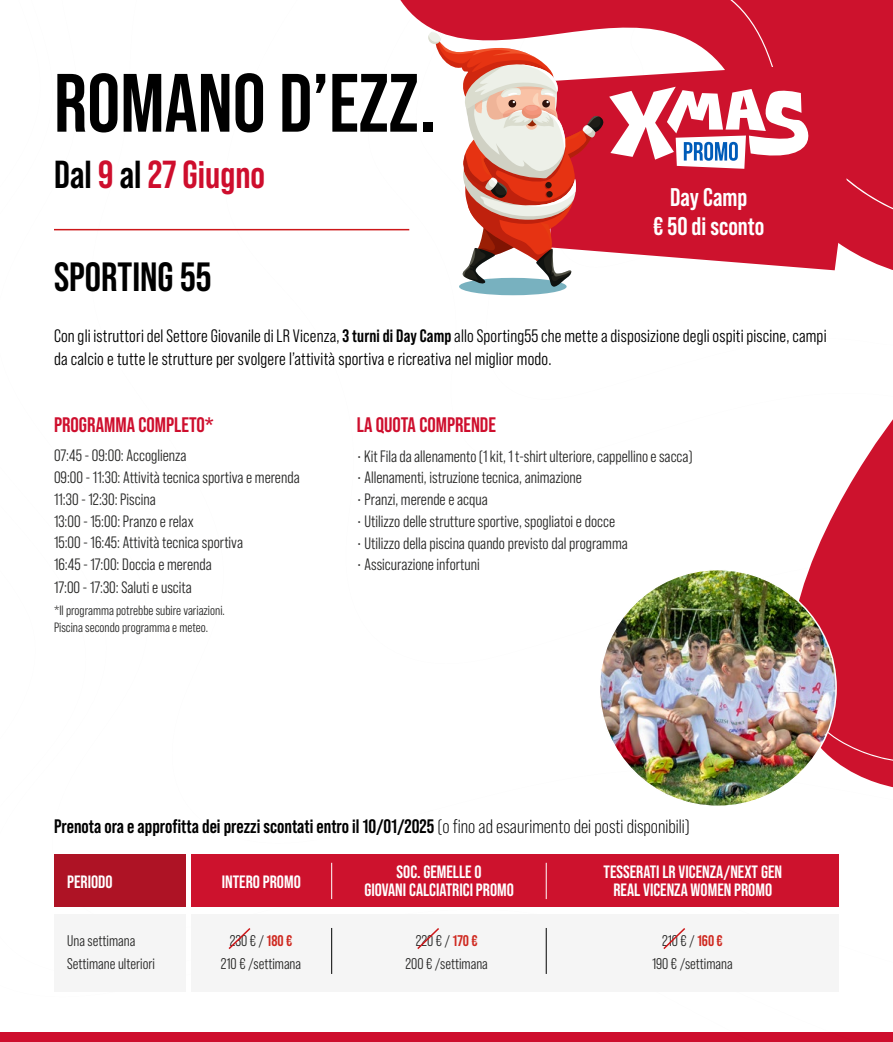
<style>
.page{position:relative;width:893px;height:1042px;background:#fff}
.page>*{position:absolute;margin:0;border:0;box-sizing:border-box;transform-origin:0 0}
.t1{font:700 82.5px "Bebas Neue Pro";color:#000}
.t2{font:700 40.8px "Bebas Neue Pro";color:#000}
.t3{font:700 39px "Bebas Neue Pro";color:#ce0e2d}
.t4{font:700 25.5px/28.5px "Bebas Neue Pro";color:#fff;text-align:center}
.t5{font:700 21px "Bebas Neue Pro";color:#ce0e2d}
.t6{font:700 19.5px "Bebas Neue Pro";color:#000}
.t7{font:18px/22.5px "Bebas Neue Pro Middle";letter-spacing:.01em;color:#000}
.t8{font:700 17.85px/18px "Bebas Neue Pro";color:#fff;text-align:center}
.t9{font:16.5px/21.9px "Bebas Neue Pro Middle";color:#282827}
.t10{font:15.45px/23.2px "Bebas Neue Pro Middle";color:#282827;text-align:center}
.t11{font:13.5px/16.5px "Bebas Neue Pro Middle";color:#282827}
.s1{color:#000}
.s2{font-family:"Bebas Neue Pro";font-weight:700}
.s3{font-weight:400}
.s4{font-family:"Bebas Neue Pro";font-weight:700;color:#cf2920}
</style>
<div class="page">
<svg style="left:91px;top:854px;width:802px;height:188px"></svg>
<svg style="left:0;top:1032px;width:91px;height:10px"></svg>
<svg style="left:835px;top:761px;width:58px;height:27px;fill:#cd122d"></svg>
<svg style="left:799px;top:419px;width:94px;height:342px;fill:#cd122d"></svg>
<div style="left:191px;top:854px;width:648px;height:53px;background:#cd122d"></div>
<div style="left:54px;top:854px;width:131px;height:53px;background:#ae1325"></div>
<div style="left:54px;top:914px;width:131px;height:78px;background:#f5f5f5"></div>
<div style="left:191px;top:914px;width:648px;height:78px;background:#f5f5f5"></div>
<hr style="left:331px;top:863px;width:1px;height:36px;background:#fff">
<hr style="left:546px;top:863px;width:1px;height:36px;background:#fff">
<hr style="left:331px;top:928px;width:1px;height:46px;background:#000">
<hr style="left:546px;top:928px;width:1px;height:46px;background:#000">
<svg style="left:382px;top:0;width:511px;height:271px"></svg>
<svg style="left:420px;top:0;width:473px;height:229px;background:#d4364d"></svg>
<svg style="left:228px;top:928px;width:23px;height:21px"></svg>
<svg style="left:417px;top:928px;width:22px;height:21px"></svg>
<svg style="left:663px;top:928px;width:22px;height:21px"></svg>
<svg style="left:827px;top:61px;width:35px;height:209px;background:#d0233c"></svg>
<div style="left:459px;top:278px;width:108px;height:17px;background:#78b1bf;border-radius:50%"></div>
<svg style="left:428px;top:0;width:399px;height:287px"></svg>
<img style="left:599px;top:570px;width:237px;height:236px;border-radius:118px">
<hr style="left:54px;top:229px;width:355px;height:1px;background:#cd1719">
<h1 class="t1" style="left:54px;top:56px;width:383px">ROMANO D’EZZ.</h1>
<h3 class="t3" style="left:54px;top:152px;width:213px"><span class="s1">Dal</span> 9 <span class="s1">al</span> 27 Giugno</h3>
<h2 class="t2" style="left:54px;top:253px;width:159px">SPORTING 55</h2>
<h3 class="t4" style="left:653px;top:183px;width:112px">Day Camp<br>€ 50 di sconto</h3>
<p class="t7" style="left:54px;top:325px;width:774px">Con gli istruttori del Settore Giovanile di LR Vicenza, <span class="s2">3 turni di Day Camp</span> allo Sporting55 che mette a disposizione degli ospiti piscine, campi da calcio e tutte le strutture per svolgere l’attività sportiva e ricreativa nel miglior modo.</p>
<p class="t5" style="left:54px;top:413px;width:161px">PROGRAMMA COMPLETO*</p>
<p class="t9" style="left:54px;top:444px;width:247px">07:45 - 09:00: Accoglienza<br>09:00 - 11:30: Attività tecnica sportiva e merenda<br>11:30 - 12:30: Piscina<br>13:00 - 15:00: Pranzo e relax<br>15:00 - 16:45: Attività tecnica sportiva<br>16:45 - 17:00: Doccia e merenda<br>17:00 - 17:30: Saluti e uscita</p>
<p class="t11" style="left:54px;top:602px;width:172px">*Il programma potrebbe subire variazioni.<br>Piscina secondo programma e meteo.</p>
<p class="t5" style="left:357px;top:412px;width:141px">LA QUOTA COMPRENDE</p>
<p class="t9" style="left:357px;top:445px;width:337px">• Kit Fila da allenamento (1 kit, 1 t-shirt ulteriore, cappellino e sacca)</p>
<p class="t9" style="left:357px;top:467px;width:227px">• Allenamenti, istruzione tecnica, animazione</p>
<p class="t9" style="left:357px;top:488px;width:132px">• Pranzi, merende e acqua</p>
<p class="t9" style="left:357px;top:510px;width:260px">• Utilizzo delle strutture sportive, spogliatoi e docce</p>
<p class="t9" style="left:357px;top:532px;width:272px">• Utilizzo della piscina quando previsto dal programma</p>
<p class="t9" style="left:357px;top:554px;width:124px">• Assicurazione infortuni</p>
<p class="t6" style="left:54px;top:814px;width:637px">Prenota ora e approfitta dei prezzi scontati entro il 10/01/2025 <span class="s3">(o fino ad esaurimento dei posti disponibili)</span></p>
<p class="t8" style="left:67px;top:873px;width:47px">PERIODO</p>
<p class="t8" style="left:222px;top:873px;width:81px">INTERO PROMO</p>
<p class="t8" style="left:364px;top:863px;width:151px">SOC. GEMELLE O<br>GIOVANI CALCIATRICI PROMO</p>
<p class="t8" style="left:604px;top:863px;width:180px">TESSERATI LR VICENZA/NEXT GEN<br>REAL VICENZA WOMEN PROMO</p>
<p class="t10" style="left:67px;top:929px;width:89px;text-align:left">Una settimana<br>Settimane ulteriori</p>
<p class="t10" style="left:221px;top:929px;width:82px">230 € / <span class="s4">180 €<br></span>210 € /settimana</p>
<p class="t10" style="left:405px;top:929px;width:84px">220 € / <span class="s4">170 €<br></span>200 € /settimana</p>
<p class="t10" style="left:652px;top:929px;width:82px">210 € / <span class="s4">160 €<br></span>190 € /settimana</p>
</div>
